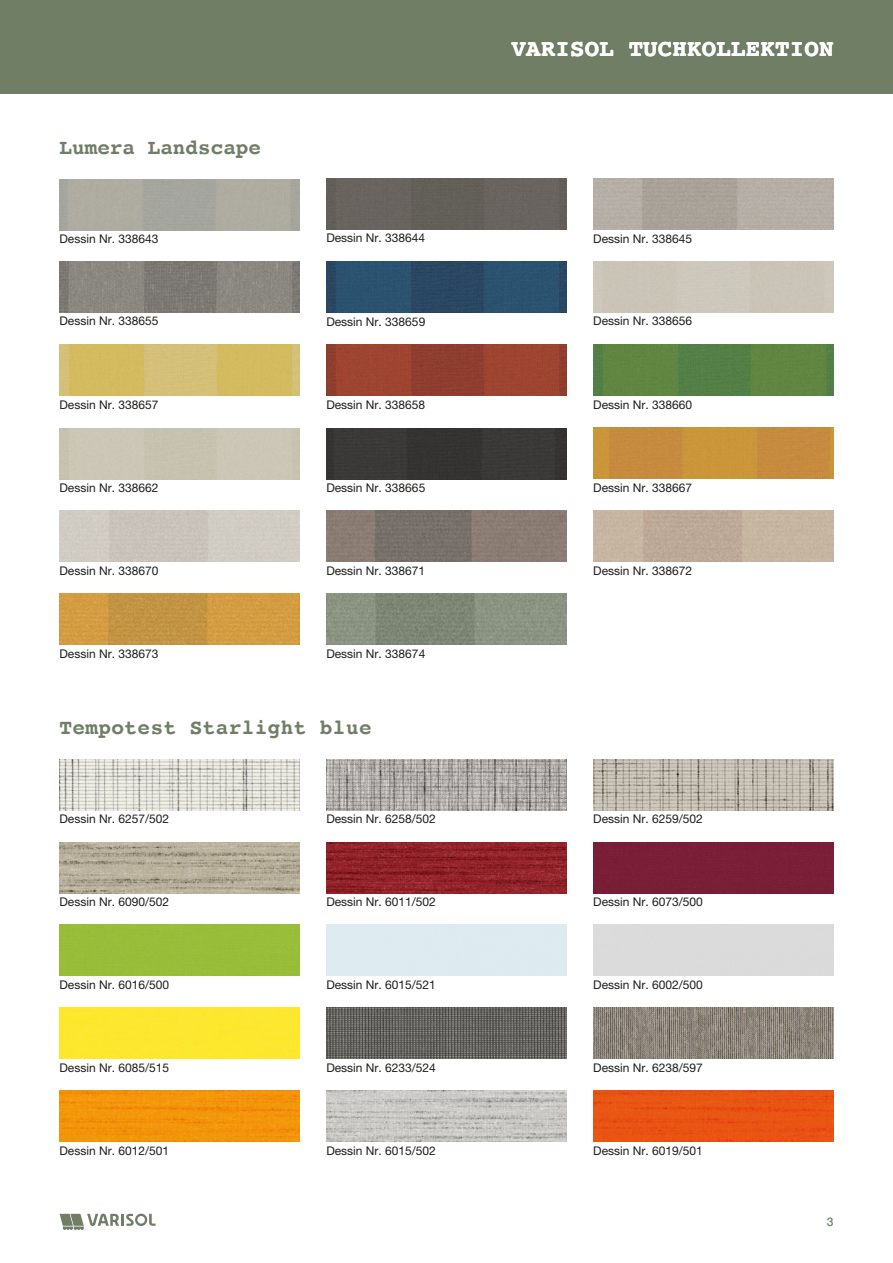
<style>
.page{position:relative;width:893px;height:1263px;background:#fff}
.page>*{position:absolute;margin:0;border:0;box-sizing:border-box;transform-origin:0 0}
.t1{font:700 24px "Courier";letter-spacing:.01em;color:#fff}
.t2{font:700 21px "Courier";letter-spacing:.02em;color:#707e66}
.t3{font:700 21px "Courier";color:#707e66}
.t4{font:12px "Helvetica Neue LT Pro";color:#1d1d1b}
.t5{font:500 12px "Helvetica Neue LT Pro";color:#707e66}
</style>
<div class="page">
<div style="left:0;top:0;width:893px;height:94px;background:#707e66"></div>
<svg style="left:60px;top:1213px;width:96px;height:17px"></svg>
<div style="left:326px;top:428px;width:241px;height:51px;background:#383735"></div>
<img style="left:593px;top:427px;width:240px;height:51px">
<img style="left:326px;top:261px;width:241px;height:52px">
<img style="left:593px;top:179px;width:240px;height:51px">
<img style="left:60px;top:261px;width:240px;height:51px">
<img style="left:326px;top:344px;width:241px;height:51px">
<div style="left:326px;top:178px;width:241px;height:51px;background:#67625e"></div>
<img style="left:60px;top:344px;width:240px;height:51px">
<img style="left:593px;top:344px;width:240px;height:51px">
<img style="left:326px;top:593px;width:241px;height:51px">
<img style="left:593px;top:510px;width:240px;height:51px">
<img style="left:60px;top:593px;width:240px;height:51px">
<img style="left:326px;top:510px;width:241px;height:51px">
<div style="left:60px;top:925px;width:240px;height:51px;background:#98bd39"></div>
<div style="left:60px;top:1008px;width:240px;height:51px;background:#fce72e"></div>
<img style="left:60px;top:1091px;width:240px;height:51px">
<img style="left:60px;top:842px;width:240px;height:51px">
<img style="left:60px;top:759px;width:240px;height:51px">
<img style="left:326px;top:1008px;width:241px;height:51px">
<img style="left:326px;top:1091px;width:241px;height:51px">
<img style="left:326px;top:842px;width:241px;height:51px">
<img style="left:326px;top:759px;width:241px;height:51px">
<img style="left:593px;top:1008px;width:240px;height:51px">
<img style="left:593px;top:1091px;width:240px;height:51px">
<div style="left:593px;top:842px;width:240px;height:51px;background:#7a1e37"></div>
<img style="left:593px;top:759px;width:240px;height:51px">
<h1 class="t1" style="left:511px;top:29px;width:323px">VARISOL TUCHKOLLEKTION</h1>
<h2 class="t3" style="left:60px;top:130px;width:203px">Lumera Landscape</h2>
<p class="t4" style="left:60px;top:232px;width:100px">Dessin Nr. 338643</p>
<p class="t4" style="left:326px;top:231px;width:100px">Dessin Nr. 338644</p>
<p class="t4" style="left:593px;top:232px;width:100px">Dessin Nr. 338645</p>
<p class="t4" style="left:60px;top:314px;width:100px">Dessin Nr. 338655</p>
<p class="t4" style="left:326px;top:315px;width:100px">Dessin Nr. 338659</p>
<p class="t4" style="left:593px;top:314px;width:100px">Dessin Nr. 338656</p>
<p class="t4" style="left:60px;top:397px;width:100px">Dessin Nr. 338657</p>
<p class="t4" style="left:326px;top:398px;width:100px">Dessin Nr. 338658</p>
<p class="t4" style="left:593px;top:398px;width:100px">Dessin Nr. 338660</p>
<p class="t4" style="left:60px;top:481px;width:100px">Dessin Nr. 338662</p>
<p class="t4" style="left:326px;top:481px;width:100px">Dessin Nr. 338665</p>
<p class="t4" style="left:593px;top:480px;width:100px">Dessin Nr. 338667</p>
<p class="t4" style="left:60px;top:563px;width:100px">Dessin Nr. 338670</p>
<p class="t4" style="left:326px;top:564px;width:100px">Dessin Nr. 338671</p>
<p class="t4" style="left:593px;top:563px;width:100px">Dessin Nr. 338672</p>
<p class="t4" style="left:60px;top:647px;width:100px">Dessin Nr. 338673</p>
<p class="t4" style="left:326px;top:647px;width:100px">Dessin Nr. 338674</p>
<h2 class="t2" style="left:60px;top:710px;width:314px">Tempotest Starlight blue</h2>
<p class="t4" style="left:60px;top:811px;width:111px">Dessin Nr. 6257/502</p>
<p class="t4" style="left:326px;top:811px;width:111px">Dessin Nr. 6258/502</p>
<p class="t4" style="left:593px;top:811px;width:111px">Dessin Nr. 6259/502</p>
<p class="t4" style="left:60px;top:894px;width:111px">Dessin Nr. 6090/502</p>
<p class="t4" style="left:326px;top:894px;width:111px">Dessin Nr. 6011/502</p>
<p class="t4" style="left:593px;top:894px;width:111px">Dessin Nr. 6073/500</p>
<p class="t4" style="left:60px;top:977px;width:111px">Dessin Nr. 6016/500</p>
<p class="t4" style="left:326px;top:977px;width:111px">Dessin Nr. 6015/521</p>
<p class="t4" style="left:593px;top:977px;width:111px">Dessin Nr. 6002/500</p>
<p class="t4" style="left:60px;top:1060px;width:111px">Dessin Nr. 6085/515</p>
<p class="t4" style="left:326px;top:1060px;width:111px">Dessin Nr. 6233/524</p>
<p class="t4" style="left:593px;top:1060px;width:111px">Dessin Nr. 6238/597</p>
<p class="t4" style="left:60px;top:1143px;width:111px">Dessin Nr. 6012/501</p>
<p class="t4" style="left:326px;top:1143px;width:111px">Dessin Nr. 6015/502</p>
<p class="t4" style="left:593px;top:1143px;width:111px">Dessin Nr. 6019/501</p>
<p class="t5" style="left:827px;top:1214px;width:8px">3</p>
</div>
